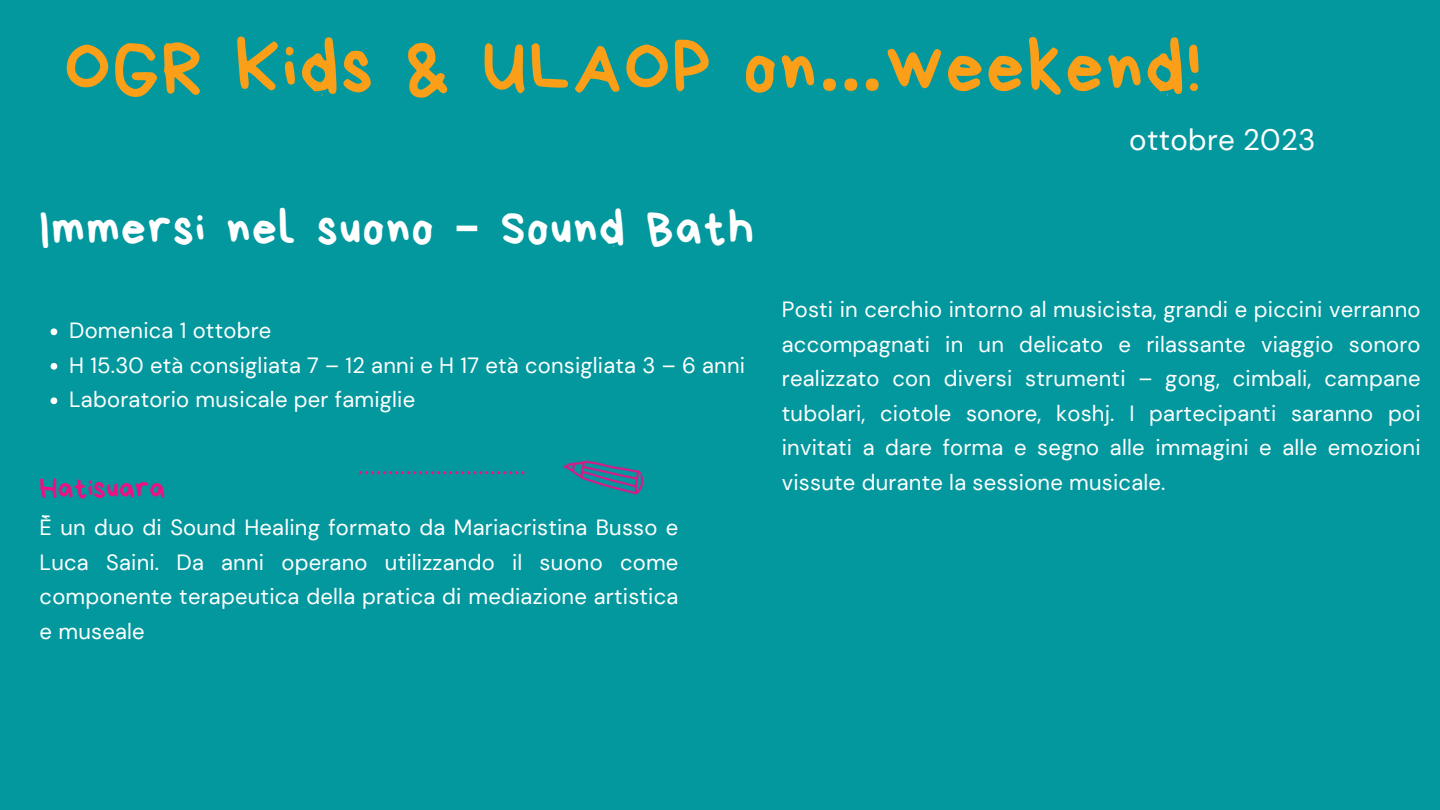
<style>
.page{position:relative;width:1440px;height:810px;background:#03989e}
.page>*{position:absolute;margin:0;border:0;box-sizing:border-box;transform-origin:0 0}
.t1{font:75px "Bryndan Write";letter-spacing:.035em;color:#fa9f17}
.t2{font:49px "Bryndan Write";letter-spacing:.035em;color:#fff}
.t3{font:29.5px "DM Sans";letter-spacing:.01em;color:#fff}
.t4{font:29px "Bryndan Write";letter-spacing:.01em;color:#ed1182}
.t5{font:22px/34.5px "DM Sans";letter-spacing:.01em;color:#fff;text-align:justify}
.s1{font-family:"Noto Sans Gurmukhi";font-weight:700}
</style>
<div class="page">
<svg style="left:51px;top:328px;width:6px;height:7px"></svg>
<svg style="left:51px;top:363px;width:6px;height:7px"></svg>
<svg style="left:51px;top:397px;width:6px;height:7px"></svg>
<img style="left:563px;top:460px;width:81px;height:35px">
<svg style="left:359px;top:471px;width:165px;height:3px"></svg>
<p class="t1" style="left:65px;top:30px;width:1138px">OGR Kids &amp; ULAOP on<span class="s1">…</span>weekend!</p>
<p class="t2" style="left:40px;top:204px;width:716px">Immersi nel suono <span class="s1">–</span> Sound Bath</p>
<p class="t5" style="left:69px;top:313px;width:204px">Domenica 1 ottobre</p>
<p class="t5" style="left:69px;top:348px;width:677px">H 15.30 età consigliata 7 – 12 anni e H 17 età consigliata 3 – 6 anni</p>
<p class="t5" style="left:69px;top:382px;width:348px">Laboratorio musicale per famiglie</p>
<p class="t4" style="left:40px;top:474px;width:127px">Hatisuara</p>
<p class="t5" style="left:40px;top:510px;width:640px">Ḕ un duo di Sound Healing formato da Mariacristina Busso e Luca Saini. Da anni operano utilizzando il suono come componente terapeutica della pratica di mediazione artistica e museale</p>
<p class="t3" style="left:1129px;top:121px;width:188px">ottobre 2023</p>
<p class="t5" style="left:782px;top:292px;width:640px">Posti in cerchio intorno al musicista, grandi e piccini verranno accompagnati in un delicato e rilassante viaggio sonoro realizzato con diversi strumenti – gong, cimbali, campane tubolari, ciotole sonore, koshj. I partecipanti saranno poi invitati a dare forma e segno alle immagini e alle emozioni vissute durante la sessione musicale.</p>
</div>
